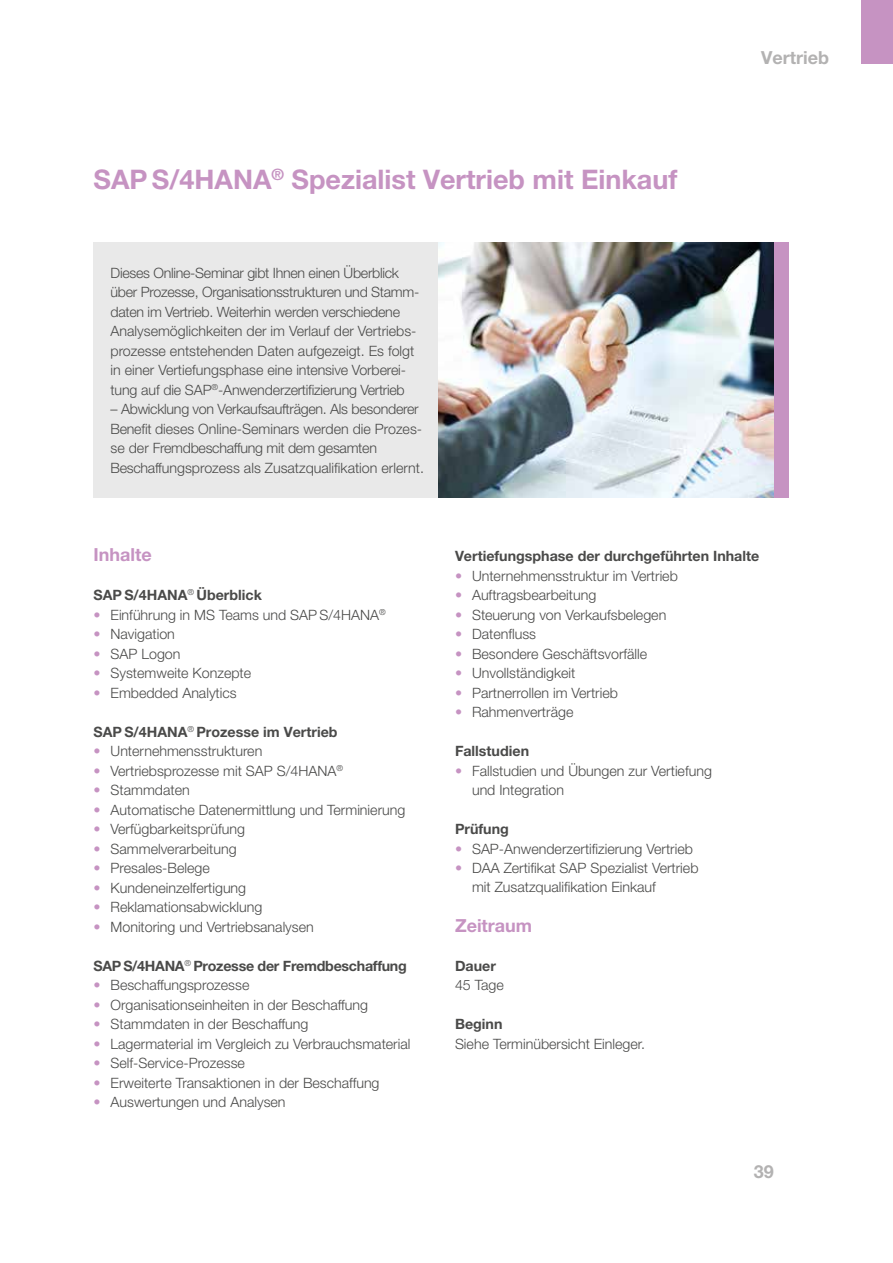
<style>
.page{position:relative;width:893px;height:1263px;background:#fff}
.page>*{position:absolute;margin:0;border:0;box-sizing:border-box;transform-origin:0 0}
.t1{font:700 27px "Helvetica Neue LT Pro";color:#c693c2}
.t2{font:700 18px "Helvetica Neue LT Pro";color:#c693c2}
.t3{font:700 18px "Helvetica Neue LT Pro";color:#b3b2b2}
.t4{font:300 14.25px/19.5px "Helvetica Neue LT Pro";color:#4a4a49}
.t5{font:300 14.25px/19.5px "Helvetica Neue LT Pro";letter-spacing:-.02em;color:#4a4a49}
.t6{font:700 14.25px "Helvetica Neue LT Pro";color:#4a4a49}
.t7{font:700 14.25px "Helvetica Neue LT Pro";letter-spacing:-.02em;color:#4a4a49}
.s1{color:#c693c2}
</style>
<div class="page">
<img style="left:438px;top:242px;width:336px;height:255px">
<div style="left:861px;top:0;width:32px;height:64px;background:#c693c2"></div>
<div style="left:94px;top:242px;width:344px;height:255px;background:#e9e9e9"></div>
<div style="left:774px;top:242px;width:15px;height:255px;background:#c693c2"></div>
<h1 class="t1" style="left:94px;top:163px;width:585px">SAP S/4HANA<sup>®</sup> Spezialist Vertrieb mit Einkauf</h1>
<p class="t5" style="left:111px;top:262px;width:310px">Dieses Online-Seminar gibt Ihnen einen Überblick über Prozesse, Organisationsstrukturen und Stamm&shy;daten im Vertrieb. Weiterhin werden verschiedene Analysemöglichkeiten der im Verlauf der Vertriebs&shy;prozesse entstehenden Daten aufgezeigt. Es folgt in einer Vertiefungsphase eine intensive Vorberei&shy;tung auf die SAP<sup>®</sup>-Anwenderzertifizierung Vertrieb</p>
<p class="t5" style="left:111px;top:399px;width:313px">– Abwicklung von Verkaufsaufträgen. Als besonderer Benefit dieses Online-Seminars werden die Prozes&shy;se der Fremdbeschaffung mit dem gesamten Beschaffungsprozess als Zusatzqualifikation erlernt.</p>
<p class="t3" style="left:761px;top:46px;width:69px">Vertrieb</p>
<p class="t2" style="left:94px;top:543px;width:60px">Inhalte</p>
<p class="t6" style="left:94px;top:586px;width:170px">SAP S/4HANA<sup>®</sup> Überblick</p>
<p class="t4" style="left:94px;top:604px;width:294px"><span class="s1">•</span> Einführung in MS Teams und SAP S/4HANA<sup>®</sup></p>
<p class="t4" style="left:94px;top:624px;width:83px"><span class="s1">•</span> Navigation</p>
<p class="t4" style="left:94px;top:643px;width:88px"><span class="s1">•</span> SAP Logon</p>
<p class="t4" style="left:94px;top:663px;width:159px"><span class="s1">•</span> Systemweite Konzepte</p>
<p class="t4" style="left:94px;top:682px;width:145px"><span class="s1">•</span> Embedded Analytics</p>
<p class="t6" style="left:94px;top:723px;width:246px">SAP S/4HANA<sup>®</sup> Prozesse im Vertrieb</p>
<p class="t4" style="left:94px;top:741px;width:170px"><span class="s1">•</span> Unternehmensstrukturen</p>
<p class="t4" style="left:94px;top:760px;width:251px"><span class="s1">•</span> Vertriebsprozesse mit SAP S/4HANA<sup>®</sup></p>
<p class="t4" style="left:94px;top:780px;width:98px"><span class="s1">•</span> Stammdaten</p>
<p class="t4" style="left:94px;top:799px;width:313px"><span class="s1">•</span> Automatische Datenermittlung und Terminierung</p>
<p class="t4" style="left:94px;top:819px;width:153px"><span class="s1">•</span> Verfügbarkeitsprüfung</p>
<p class="t4" style="left:94px;top:838px;width:145px"><span class="s1">•</span> Sammelverarbeitung</p>
<p class="t4" style="left:94px;top:858px;width:118px"><span class="s1">•</span> Presales-Belege</p>
<p class="t4" style="left:94px;top:877px;width:154px"><span class="s1">•</span> Kundeneinzelfertigung</p>
<p class="t4" style="left:94px;top:897px;width:170px"><span class="s1">•</span> Reklamationsabwicklung</p>
<p class="t4" style="left:94px;top:916px;width:222px"><span class="s1">•</span> Monitoring und Vertriebsanalysen</p>
<p class="t7" style="left:94px;top:957px;width:315px">SAPS/4HANA<sup>®</sup> Prozesse der Fremdbeschaffung</p>
<p class="t4" style="left:94px;top:975px;width:157px"><span class="s1">•</span> Beschaffungsprozesse</p>
<p class="t4" style="left:94px;top:994px;width:276px"><span class="s1">•</span> Organisationseinheiten in der Beschaffung</p>
<p class="t4" style="left:94px;top:1014px;width:216px"><span class="s1">•</span> Stammdaten in der Beschaffung</p>
<p class="t4" style="left:94px;top:1033px;width:318px"><span class="s1">•</span> Lagermaterial im Vergleich zu Verbrauchsmaterial</p>
<p class="t4" style="left:94px;top:1053px;width:153px"><span class="s1">•</span> Self-Service-Prozesse</p>
<p class="t4" style="left:94px;top:1072px;width:288px"><span class="s1">•</span> Erweiterte Transaktionen in der Beschaffung</p>
<p class="t4" style="left:94px;top:1092px;width:194px"><span class="s1">•</span> Auswertungen und Analysen</p>
<p class="t6" style="left:455px;top:547px;width:306px">Vertiefungsphase der durchgeführten Inhalte</p>
<p class="t4" style="left:455px;top:565px;width:224px"><span class="s1">•</span> Unternehmensstruktur im Vertrieb</p>
<p class="t4" style="left:455px;top:585px;width:143px"><span class="s1">•</span> Auftragsbearbeitung</p>
<p class="t4" style="left:455px;top:604px;width:213px"><span class="s1">•</span> Steuerung von Verkaufsbelegen</p>
<p class="t4" style="left:455px;top:624px;width:83px"><span class="s1">•</span> Datenfluss</p>
<p class="t4" style="left:455px;top:643px;width:194px"><span class="s1">•</span> Besondere Geschäftsvorfälle</p>
<p class="t4" style="left:455px;top:663px;width:122px"><span class="s1">•</span> Unvollständigkeit</p>
<p class="t4" style="left:455px;top:682px;width:165px"><span class="s1">•</span> Partnerrollen im Vertrieb</p>
<p class="t4" style="left:455px;top:702px;width:120px"><span class="s1">•</span> Rahmenverträge</p>
<p class="t6" style="left:455px;top:742px;width:76px">Fallstudien</p>
<p class="t4" style="left:472px;top:760px;width:241px;text-indent:-17px"><span class="s1">•</span> Fallstudien und Übungen zur Vertiefung und Integration</p>
<p class="t6" style="left:455px;top:820px;width:55px">Prüfung</p>
<p class="t4" style="left:455px;top:838px;width:239px"><span class="s1">•</span> SAP-Anwenderzertifizierung Vertrieb</p>
<p class="t4" style="left:472px;top:858px;width:228px;text-indent:-17px"><span class="s1">•</span> DAA Zertifikat SAP Spezialist Vertrieb mit Zusatzqualifikation Einkauf</p>
<p class="t2" style="left:455px;top:914px;width:79px">Zeitraum</p>
<p class="t6" style="left:455px;top:957px;width:42px">Dauer</p>
<p class="t4" style="left:455px;top:975px;width:50px">45 Tage</p>
<p class="t6" style="left:455px;top:1015px;width:49px">Beginn</p>
<p class="t4" style="left:455px;top:1033px;width:189px">Siehe Terminübersicht Einleger.</p>
<p class="t3" style="left:754px;top:1160px;width:22px">39</p>
</div>
